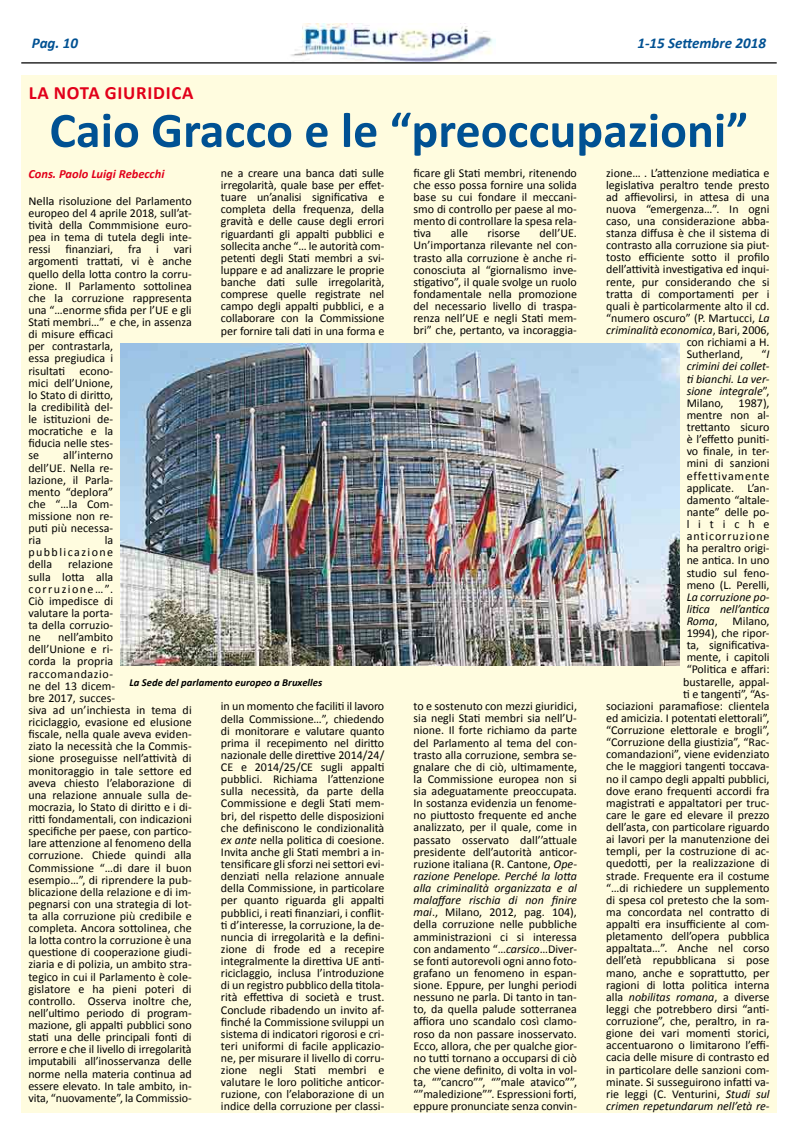
<style>
.page{position:relative;width:798px;height:1134px;background:#fff}
.page>*{position:absolute;margin:0;border:0;box-sizing:border-box;transform-origin:0 0}
.t1{font:700 50px "Calibri";color:#005193}
.t2{font:700 18.75px "Calibri";color:#e2001a}
.t3{font:italic 700 15px "Calibri";color:#005193}
.t4{font:italic 700 12.5px "Calibri";color:#e2001a}
.t5{font:12px/12.1px "Calibri";color:#000;text-align:justify}
.t6{font:12px/12.1px "Calibri";color:#000;scale:1.05 1}
.t7{font:italic 12px "Calibri";color:#000}
.t8{font:italic 700 10.62px "Calibri";color:#000}
.s1{font-style:italic}
.s2{font-style:normal}
</style>
<div class="page">
<img style="left:291px;top:24px;width:204px;height:38px">
<hr style="left:21px;top:62px;width:755px;height:2px;background:#000">
<div style="left:21px;top:75px;width:755px;height:96px;background:#fffcdf"></div>
<div style="left:21px;top:168px;width:755px;height:945px;background:#fffcdf"></div>
<img style="left:120px;top:344px;width:559px;height:321px">
<p class="t3" style="left:32px;top:33px;width:48px">Pag. 10</p>
<p class="t3" style="left:637px;top:33px;width:130px">1-15 Settembre 2018</p>
<h2 class="t2" style="left:29px;top:81px;width:99px">la nota giuridica</h2>
<h1 class="t1" style="left:49px;top:98px;width:700px">Caio Gracco e le “preoccupazioni”</h1>
<p class="t4" style="left:28px;top:166px;width:138px">Cons. Paolo Luigi Rebecchi</p>
<p class="t6" style="left:28px;top:195px;width:157px">Nella risoluzione del Parlamento europeo del 4 aprile 2018, sull’at&shy;tività della Commmisione euro&shy;pea in tema di tutela degli inte&shy;ressi finanziari, fra i vari argomenti trattati, vi è anche quello della lotta contro la corru&shy;zione. Il Parlamento sottolinea che la corruzione rappresenta una “…enorme sfida per l’UE e gli<br>Stati membri…” e che, in assenza di misure efficaci<br>per contrastarla,<br>essa pregiudica i<br>risultati econo-<br>mici dell’Unione,<br>lo Stato di diritto,<br>la credibilità del-<br>le istituzioni de-<br>mocratiche e la<br>fiducia nelle stes-<br>se</p>
<p class="t5" style="left:606px;top:166px;width:165px">zione… . L’attenzione mediatica e</p>
<p class="t5" style="left:606px;top:179px;width:165px">legislativa peraltro tende presto</p>
<p class="t5" style="left:606px;top:191px;width:165px">ad affievolirsi, in attesa di una</p>
<p class="t5" style="left:606px;top:203px;width:165px">nuova “emergenza…”. In ogni</p>
<p class="t5" style="left:606px;top:215px;width:165px">caso, una considerazione abba-</p>
<p class="t5" style="left:606px;top:227px;width:165px">stanza diffusa è che il sistema di</p>
<p class="t5" style="left:606px;top:239px;width:165px">contrasto alla corruzione sia piut-</p>
<p class="t5" style="left:606px;top:251px;width:165px">tosto efficiente sotto il profilo</p>
<p class="t5" style="left:606px;top:263px;width:165px">dell’attività investigativa ed inqui-</p>
<p class="t5" style="left:606px;top:276px;width:165px">rente, pur considerando che si</p>
<p class="t5" style="left:606px;top:288px;width:165px">tratta di comportamenti per i</p>
<p class="t5" style="left:606px;top:300px;width:165px">quali è particolarmente alto il cd.</p>
<p class="t5" style="left:606px;top:312px;width:165px">“numero oscuro” (P. Martucci, <span class="s1">La</span></p>
<p class="t7" style="left:606px;top:322px;width:165px">criminalità economica<span class="s2">, Bari, 2006,</span></p>
<p class="t5" style="left:686px;top:336px;width:84px">con richiami a H.</p>
<p class="t5" style="left:686px;top:348px;width:58px">Sutherland,</p>
<p class="t5" style="left:413px;top:167px;width:165px">ficare gli Stati membri, ritenendo che esso possa fornire una solida base su cui fondare il meccani&shy;smo di controllo per paese al mo&shy;mento di controllare la spesa rela&shy;tiva</p>
<p class="t5" style="left:221px;top:167px;width:165px">ne a creare una banca dati sulle irregolarità, quale base per effet&shy;tuare un’analisi significativa e completa della frequenza, della gravità e delle cause degli errori riguardanti gli appalti pubblici e sollecita anche “… le autorità com&shy;petenti degli Stati membri a svi&shy;luppare e ad analizzare le proprie banche dati sulle irregolarità, comprese quelle registrate nel campo degli appalti pubblici, e a collaborare con la Commissione per fornire tali dati in una forma e</p>
<p class="t5" style="left:413px;top:227px;width:165px;text-indent:126px">dell’UE.<br>Un’importanza rilevante nel con&shy;trasto alla corruzione è anche ri&shy;conosciuta al “giornalismo inve&shy;stigativo”, il quale svolge un ruolo fondamentale nella promozione del necessario livello di traspa&shy;renza nell’UE e negli Stati mem&shy;bri” che, pertanto, va incoraggia-</p>
<p class="t5" style="left:450px;top:227px;width:19px">alle</p>
<p class="t5" style="left:487px;top:227px;width:34px">risorse</p>
<p class="t5" style="left:686px;top:348px;width:84px;text-indent:75px">“<span class="s1">I crimini dei collet&shy;ti bianchi. La ver&shy;sione integrale</span>”, Milano, 1987), mentre non al&shy;trettanto sicuro è l’effetto puniti&shy;vo finale, in ter&shy;mini di sanzioni effettivamente applicate. L’an&shy;damento “altale&shy;nante” delle po&shy;litiche anticorruzione ha peraltro origi&shy;ne antica. In uno studio sul feno&shy;meno (L. Perelli,</p>
<p class="t5" style="left:606px;top:591px;width:165px;text-align:right"><span class="s1">La corruzione po-<br>litica nell’antica<br>Roma</span>, Milano,<br>1994), che ripor-<br>ta, significativa-<br>mente, i capitoli<br>“Politica e affari:<br>bustarelle, appal-<br>ti e tangenti”, “As-<br>sociazioni paramafiose: clientela ed amicizia. I potentati elettorali”, “Corruzione elettorale e brogli”, “Corruzione della giustizia”, “Rac&shy;comandazioni”, viene evidenziato che le maggiori tangenti toccava&shy;no il campo degli appalti pubblici, dove erano frequenti accordi fra magistrati e appaltatori per truc&shy;care le gare ed elevare il prezzo dell’asta, con particolare riguardo ai lavori per la manutenzione dei templi, per la costruzione di ac&shy;quedotti, per la realizzazione di strade. Frequente era il costume “…di richiedere un supplemento di spesa col pretesto che la som&shy;ma concordata nel contratto di appalti era insufficiente al com&shy;pletamento dell’opera pubblica appaltata…”. Anche nel corso dell’età repubblicana si pose mano, anche e soprattutto, per ragioni di lotta politica interna alla <span class="s1">nobilitas romana</span>, a diverse leggi che potrebbero dirsi “anti&shy;corruzione”, che, peraltro, in ra&shy;gione dei vari momenti storici, accentuarono o limitarono l’effi&shy;cacia delle misure di contrasto ed in particolare delle sanzioni com&shy;minate. Si susseguirono infatti va&shy;rie leggi (C. Venturini, <span class="s1">Studi sul crimen repetundarum nell’età re-</span></p>
<p class="t5" style="left:28px;top:449px;width:86px;text-indent:35px">all’interno dell’UE. Nella re&shy;lazione, il Parla&shy;mento “deplora” che “…la Com&shy;missione non re&shy;puti più necessa&shy;ria</p>
<p class="t5" style="left:28px;top:534px;width:86px;text-indent:76px">la pubblicazione della</p>
<p class="t5" style="left:28px;top:558px;width:86px;text-indent:40px">relazione sulla lotta alla corruzione…”.<br>Ciò impedisce di valutare la porta&shy;ta della corruzio&shy;ne</p>
<p class="t5" style="left:28px;top:631px;width:165px;text-align:left;text-indent:30px">nell’ambito<br>dell’Unione e ri-<br>corda la propria raccomandazio-<br>ne del 13 dicem-<br>bre 2017, succes-<br>siva ad un’inchiesta in tema di riciclaggio, evasione ed elusione fiscale, nella quale aveva eviden&shy;ziato la necessità che la Commis&shy;sione proseguisse nell’attività di monitoraggio in tale settore ed aveva chiesto l’elaborazione di una relazione annuale sulla de&shy;mocrazia, lo Stato di diritto e i di&shy;ritti fondamentali, con indicazioni specifiche per paese, con partico&shy;lare attenzione al fenomeno della corruzione. Chiede quindi alla<br>Commissione “…di dare il buon esempio…”, di riprendere la pub&shy;blicazione della relazione e di im&shy;pegnarsi con una strategia di lot&shy;ta alla corruzione più credibile e completa. Ancora sottolinea, che la lotta contro la corruzione è una questione di cooperazione giudi&shy;ziaria e di polizia, un ambito stra&shy;tegico in cui il Parlamento è cole&shy;gislatore e ha pieni poteri di controllo. Osserva inoltre che, nell’ultimo periodo di program&shy;mazione, gli appalti pubblici sono stati una delle principali fonti di errore e che il livello di irregolarità imputabili all’inosservanza delle norme nella materia continua ad essere elevato. In tale ambito, in&shy;vita, “nuovamente”, la Commissio-</p>
<p class="t8" style="left:129px;top:675px;width:194px">La Sede del parlamento europeo a Bruxelles</p>
<p class="t5" style="left:413px;top:700px;width:165px">to e sostenuto con mezzi giuridici, sia negli Stati membri sia nell’U&shy;nione. Il forte richiamo da parte del Parlamento al tema del con&shy;trasto alla corruzione, sembra se&shy;gnalare che di ciò, ultimamente, la Commissione europea non si sia adeguatamente preoccupata.<br>In sostanza evidenzia un fenome&shy;no piuttosto frequente ed anche analizzato, per il quale, come in passato osservato dall’’attuale presidente dell’autorità anticor&shy;ruzione italiana (R. Cantone, <span class="s1">Ope&shy;razione Penelope. Perché la lotta alla criminalità organizzata e al malaffare rischia di non finire mai</span>., Milano, 2012, pag. 104), della corruzione nelle pubbliche amministrazioni ci si interessa con andamento “…<span class="s1">carsico</span>…Diver&shy;se fonti autorevoli ogni anno foto&shy;grafano un fenomeno in espan&shy;sione. Eppure, per lunghi periodi nessuno ne parla. Di tanto in tan&shy;to, da quella palude sotterranea affiora uno scandalo così clamo&shy;roso da non passare inosservato.<br>Ecco, allora, che per qualche gior&shy;no tutti tornano a occuparsi di ciò che viene definito, di volta in vol&shy;ta, “”cancro””, “”male atavico””, “”maledizione””. Espressioni forti, eppure pronunciate senza convin-</p>
<p class="t5" style="left:221px;top:700px;width:165px">in un momento che faciliti il lavoro della Commissione…”, chiedendo di monitorare e valutare quanto prima il recepimento nel diritto nazionale delle direttive 2014/24/ CE e 2014/25/CE sugli appalti pubblici. Richiama l’attenzione sulla necessità, da parte della Commissione e degli Stati mem&shy;bri, del rispetto delle disposizioni che definiscono le condizionalità <span class="s1">ex ante</span> nella politica di coesione.<br>Invita anche gli Stati membri a in&shy;tensificare gli sforzi nei settori evi&shy;denziati nella relazione annuale della Commissione, in particolare per quanto riguarda gli appalti pubblici, i reati finanziari, i conflit&shy;ti d’interesse, la corruzione, la de&shy;nuncia di irregolarità e la defini&shy;zione di frode ed a recepire integralmente la direttiva UE anti&shy;riciclaggio, inclusa l’introduzione di un registro pubblico della titola&shy;rità effettiva di società e trust.<br>Conclude ribadendo un invito af&shy;finché la Commissione sviluppi un sistema di indicatori rigorosi e cri&shy;teri uniformi di facile applicazio&shy;ne, per misurare il livello di corru&shy;zione negli Stati membri e valutare le loro politiche anticor&shy;ruzione, con l’elaborazione di un indice della corruzione per classi-</p>
</div>
